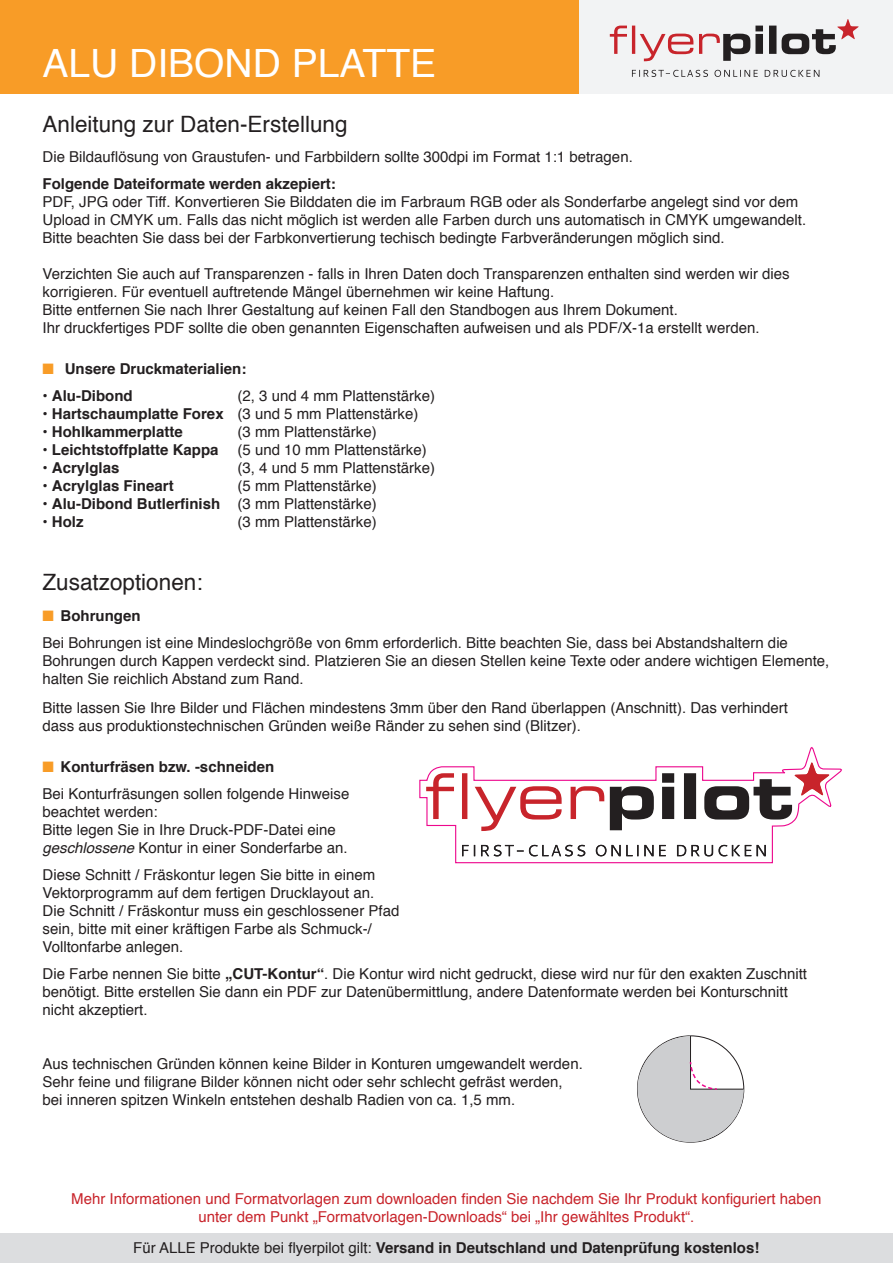
<style>
.page{position:relative;width:893px;height:1263px;background:#fff}
.page>*{position:absolute;margin:0;border:0;box-sizing:border-box;transform-origin:0 0}
.t1{font:39px "Helvetica";color:#fff}
.t2{font:22.5px "Helvetica";color:#231f20}
.t3{font:15px/18px "Helvetica";color:#231f20}
.t4{font:700 15px "Helvetica";color:#231f20}
.t5{font:15px/18px "Helvetica";color:#c8242b;text-align:center}
.s1{color:#f89c27}
.s2{font-weight:400}
.s3{font-weight:700}
.s4{font-style:italic}
</style>
<div class="page">
<div style="left:0;top:0;width:580px;height:93px;background:#f89c27"></div>
<div style="left:580px;top:0;width:313px;height:93px;background:#f2f3f4"></div>
<div style="left:0;top:1233px;width:892px;height:30px;background:#dcdddf"></div>
<svg style="left:632px;top:70px;width:187px;height:7px"></svg>
<svg style="left:610px;top:19px;width:249px;height:42px"></svg>
<svg style="left:637px;top:1035px;width:108px;height:107px"></svg>
<svg style="left:419px;top:747px;width:423px;height:117px"></svg>
<h1 class="t1" style="left:43px;top:33px;width:395px">ALU DIBOND PLATTE</h1>
<h2 class="t2" style="left:43px;top:106px;width:307px">Anleitung zur Daten-Erstellung</h2>
<p class="t3" style="left:43px;top:148px;width:592px">Die Bildauflösung von Graustufen- und Farbbildern sollte 300dpi im Format 1:1 betragen.</p>
<p class="t4" style="left:43px;top:172px;width:295px">Folgende Dateiformate werden akzepiert:</p>
<p class="t3" style="left:43px;top:193px;width:765px">PDF, JPG oder Tiff. Konvertieren Sie Bilddaten die im Farbraum RGB oder als Sonderfarbe angelegt sind vor dem<br>Upload in CMYK um. Falls das nicht möglich ist werden alle Farben durch uns automatisch in CMYK umgewandelt.<br>Bitte beachten Sie dass bei der Farbkonvertierung techisch bedingte Farbveränderungen möglich sind.</p>
<p class="t3" style="left:43px;top:265px;width:749px">Verzichten Sie auch auf Transparenzen - falls in Ihren Daten doch Transparenzen enthalten sind werden wir dies korrigieren. Für eventuell auftretende Mängel übernehmen wir keine Haftung.<br>Bitte entfernen Sie nach Ihrer Gestaltung auf keinen Fall den Standbogen aus Ihrem Dokument.<br>Ihr druckfertiges PDF sollte die oben genannten Eigenschaften aufweisen und als PDF/X-1a erstellt werden.</p>
<p class="t4" style="left:43px;top:356px;width:205px"><span class="s1">■</span> Unsere Druckmaterialien:</p>
<p class="t4" style="left:43px;top:383px;width:92px"><span class="s2">•</span> Alu-Dibond</p>
<p class="t3" style="left:238px;top:387px;width:199px">(2, 3 und 4 mm Plattenstärke)</p>
<p class="t3" style="left:43px;top:405px;width:377px">• <span class="s3">Hartschaumplatte Forex</span> (3 und 5 mm Plattenstärke)</p>
<p class="t4" style="left:43px;top:419px;width:142px"><span class="s2">•</span> Hohlkammerplatte</p>
<p class="t3" style="left:238px;top:423px;width:141px">(3 mm Plattenstärke)</p>
<p class="t4" style="left:43px;top:437px;width:178px"><span class="s2">•</span> Leichtstoffplatte Kappa</p>
<p class="t3" style="left:238px;top:441px;width:191px">(5 und 10 mm Plattenstärke)</p>
<p class="t4" style="left:43px;top:455px;width:78px"><span class="s2">•</span> Acrylglas</p>
<p class="t3" style="left:238px;top:459px;width:199px">(3, 4 und 5 mm Plattenstärke)</p>
<p class="t4" style="left:43px;top:473px;width:133px"><span class="s2">•</span> Acrylglas Fineart</p>
<p class="t3" style="left:238px;top:477px;width:141px">(5 mm Plattenstärke)</p>
<p class="t4" style="left:43px;top:491px;width:336px"><span class="s2">•</span> Alu-Dibond Butlerfinish <span class="s2">(3 mm Plattenstärke)</span></p>
<p class="t4" style="left:43px;top:509px;width:43px"><span class="s2">•</span> Holz</p>
<p class="t3" style="left:238px;top:513px;width:141px">(3 mm Plattenstärke)</p>
<h2 class="t2" style="left:43px;top:564px;width:162px">Zusatzoptionen:</h2>
<p class="t3" style="left:43px;top:603px;width:747px;line-height:27px"><span class="s1">■</span> <span class="s3">Bohrungen<br></span>Bei Bohrungen ist eine Mindeslochgröße von 6mm erforderlich. Bitte beachten Sie, dass bei Abstandshaltern die</p>
<p class="t3" style="left:43px;top:652px;width:788px">Bohrungen durch Kappen verdeckt sind. Platzieren Sie an diesen Stellen keine Texte oder andere wichtigen Elemente, halten Sie reichlich Abstand zum Rand.</p>
<p class="t3" style="left:43px;top:699px;width:747px">Bitte lassen Sie Ihre Bilder und Flächen mindestens 3mm über den Rand überlappen (Anschnitt). Das verhindert dass aus produktionstechnischen Gründen weiße Ränder zu sehen sind (Blitzer).</p>
<p class="t3" style="left:43px;top:753px;width:308px;line-height:27px"><span class="s1">■</span> <span class="s3">Konturfräsen bzw. -schneiden<br></span>Bei Konturfräsungen sollen folgende Hinweise</p>
<p class="t3" style="left:43px;top:803px;width:307px">beachtet werden:<br>Bitte legen Sie in Ihre Druck-PDF-Datei eine <span class="s4">geschlossene</span> Kontur in einer Sonderfarbe an.</p>
<p class="t3" style="left:43px;top:866px;width:358px">Diese Schnitt / Fräskontur legen Sie bitte in einem Vektorprogramm auf dem fertigen Drucklayout an.<br>Die Schnitt / Fräskontur muss ein geschlossener Pfad sein, bitte mit einer kräftigen Farbe als Schmuck-/ Volltonfarbe anlegen.</p>
<p class="t3" style="left:43px;top:965px;width:766px">Die Farbe nennen Sie bitte <span class="s3">„CUT-Kontur“</span>. Die Kontur wird nicht gedruckt, diese wird nur für den exakten Zuschnitt benötigt. Bitte erstellen Sie dann ein PDF zur Datenübermittlung, andere Datenformate werden bei Konturschnitt nicht akzeptiert.</p>
<p class="t3" style="left:43px;top:1055px;width:542px">Aus technischen Gründen können keine Bilder in Konturen umgewandelt werden.<br>Sehr feine und filigrane Bilder können nicht oder sehr schlecht gefräst werden, bei inneren spitzen Winkeln entstehen deshalb Radien von ca. 1,5 mm.</p>
<p class="t5" style="left:71px;top:1190px;width:752px">Mehr Informationen und Formatvorlagen zum downloaden finden Sie nachdem Sie Ihr Produkt konfiguriert haben unter dem Punkt „Formatvorlagen-Downloads“ bei „Ihr gewähltes Produkt“.</p>
<p class="t4" style="left:133px;top:1236px;width:628px"><span class="s2">Für ALLE Produkte bei flyerpilot gilt:</span> Versand in Deutschland und Datenprüfung kostenlos!</p>
</div>
